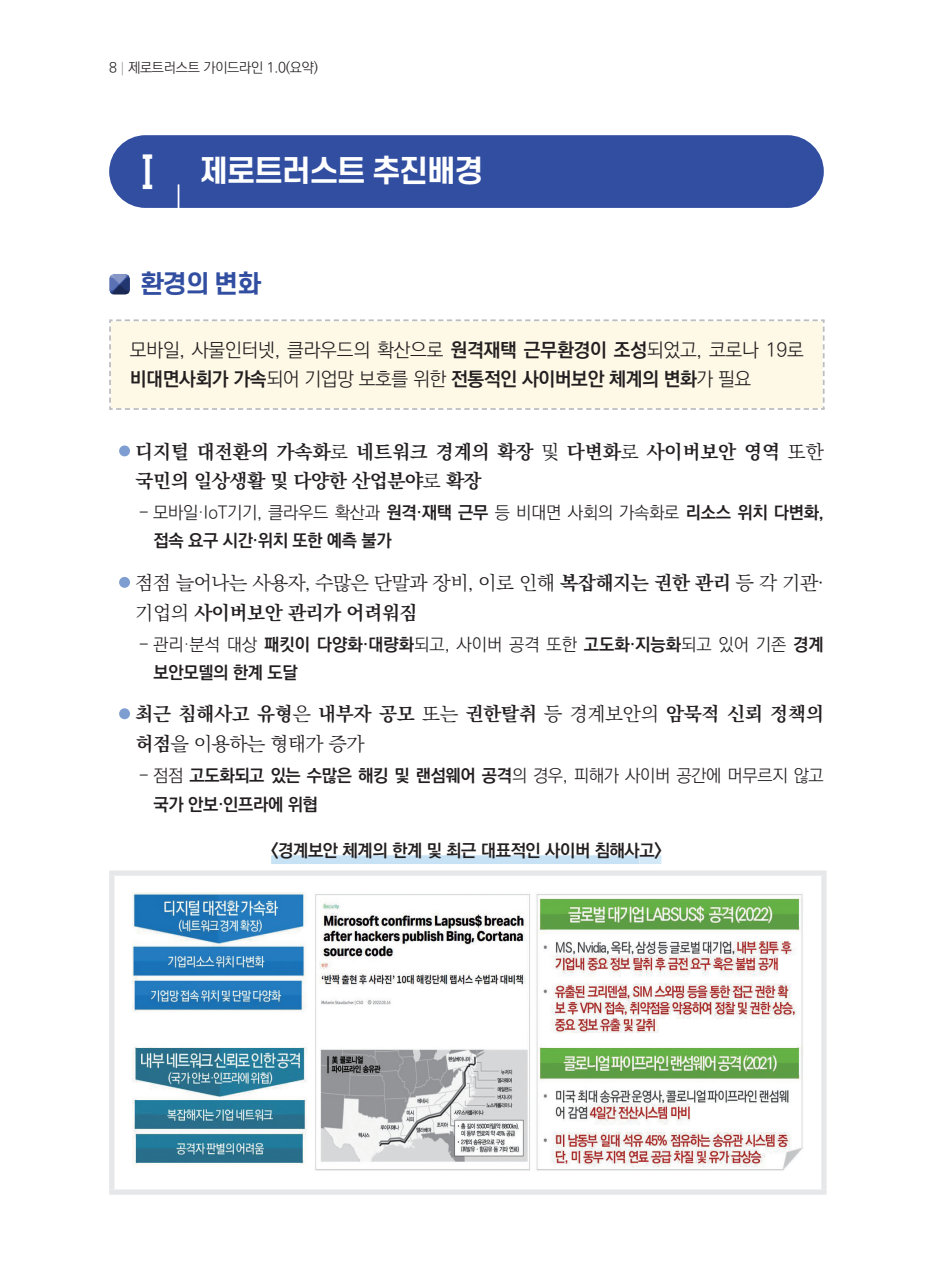
<style>
.page{position:relative;width:933px;height:1275px;background:#fff}
.page>*{position:absolute;margin:0;border:0;box-sizing:border-box;transform-origin:0 0}
.t1{font:700 29.75px "S Core Dream 6";letter-spacing:-.06em;color:#fff}
.t2{font:700 24.5px "S Core Dream 6";color:#324ea1}
.t3{font:19.25px/29.8px "Ko Pub World Batang PB";letter-spacing:-.015em;color:#231f20}
.t4{font:19.25px/29.8px "Ko Pub World Dotum PL";letter-spacing:-.01em;color:#231f20}
.t5{font:19.25px/29.8px "Ko Pub World Batang PL";letter-spacing:-.02em;color:#231f20}
.t6{font:17.5px/28px "Ko Pub World Dotum PB";letter-spacing:-.02em;color:#231f20}
.t7{font:14px "Ko Pub World Dotum PL";letter-spacing:-.02em;color:#231f20}
.s1{font-family:"S Core Dream 1";font-weight:100}
.s2{font-family:"S Core Dream 5";font-weight:500;font-size:43.93px}
.s3{font-family:"Ko Pub World Dotum PB"}
.s4{font-family:"Ko Pub World Batang PL"}
.s5{font-family:"Ko Pub World Dotum PL"}
.s6{font-family:"Ko Pub World Batang PB"}
</style>
<div class="page">
<div style="left:271px;top:855px;width:368px;height:9px;background:#c7e2f5"></div>
<div style="left:639px;top:855px;width:22px;height:9px;background:#d4e9f7"></div>
<div style="left:109px;top:135px;width:714px;height:73px;background:#324ea1;border-radius:36px"></div>
<svg style="left:178px;top:184px;width:1px;height:24px"></svg>
<div style="left:109px;top:273px;width:23px;height:22px;background:#231f20;opacity:.75"></div>
<div style="left:109px;top:319px;width:716px;height:91px;background:#fef9e7"></div>
<div style="left:119px;top:445px;width:11px;height:11px;background:#7e9ed2;border-radius:50%"></div>
<div style="left:119px;top:577px;width:11px;height:11px;background:#7e9ed2;border-radius:50%"></div>
<div style="left:119px;top:708px;width:11px;height:11px;background:#7e9ed2;border-radius:50%"></div>
<div style="left:109px;top:870px;width:717px;height:6px;background:#e6e7e9"></div>
<div style="left:109px;top:876px;width:5px;height:313px;background:#e6e7e9"></div>
<div style="left:821px;top:876px;width:5px;height:313px;background:#e6e7e9"></div>
<div style="left:109px;top:1189px;width:717px;height:6px;background:#e6e7e9"></div>
<img style="left:132px;top:893px;width:671px;height:278px">
<p class="t7" style="left:109px;top:58px;width:210px">8 <span class="s1">|</span> 제로트러스트 가이드라인 1.0(요약)</p>
<p class="t1" style="left:129px;top:150px;width:356px"><span class="s2">Ⅰ</span> 제로트러스트 추진배경</p>
<p class="t2" style="left:140px;top:266px;width:122px">환경의 변화</p>
<p class="t4" style="left:130px;top:335px;width:675px">모바일, 사물인터넷, 클라우드의 확산으로 <span class="s3">원격재택 근무환경이 조성</span>되었고, 코로나 19로 <span class="s3">비대면사회가 가속</span>되어 기업망 보호를 위한 <span class="s3">전통적인 사이버보안 체계의 변화</span>가 필요</p>
<p class="t3" style="left:135px;top:437px;width:690px">디지털 대전환의 가속화<span class="s4">로</span> 네트워크 경계의 확장 <span class="s4">및</span> 다변화<span class="s4">로</span> 사이버보안 영역 <span class="s4">또한 </span>국민의 일상생활 및 다양한 산업분야<span class="s4">로</span> 확장</p>
<p class="t6" style="left:154px;top:499px;width:671px;text-indent:-15px"><span class="s5">- 모바일·IoT기기, 클라우드 확산과</span> 원격·재택 근무 <span class="s5">등 비대면 사회의 가속화로</span> 리소스 위치 다변화, 접속 요구 시간·위치 또한 예측 불가</p>
<p class="t5" style="left:135px;top:568px;width:690px">점점 늘어나는 사용자, 수많은 단말과 장비, 이로 인해 <span class="s6">복잡해지는 권한 관리</span> 등 각 기관· 기업의 <span class="s6">사이버보안 관리가 어려워짐</span></p>
<p class="t6" style="left:154px;top:631px;width:671px;text-indent:-15px"><span class="s5">- 관리·분석 대상</span> 패킷이 다양화·대량화<span class="s5">되고, 사이버 공격 또한</span> 고도화·지능화<span class="s5">되고 있어 기존</span> 경계 보안모델의 한계 도달</p>
<p class="t3" style="left:135px;top:699px;width:690px">최근 침해사고 유형<span class="s4">은</span> 내부자 공모 <span class="s4">또는</span> 권한탈취 <span class="s4">등 경계보안의</span> 암묵적 신뢰 정책의 허점<span class="s4">을 이용하는 형태가 증가</span></p>
<p class="t6" style="left:154px;top:762px;width:671px;line-height:28.9px;text-indent:-15px"><span class="s5">- 점점</span> 고도화되고 있는 수많은 해킹 및 랜섬웨어 공격<span class="s5">의 경우, 피해가 사이버 공간에 머무르지 않고 </span>국가 안보·인프라에 위협</p>
<p class="t6" style="left:271px;top:837px;width:392px">&lt;경계보안 체계의 한계 및 최근 대표적인 사이버 침해사고&gt;</p>
</div>
